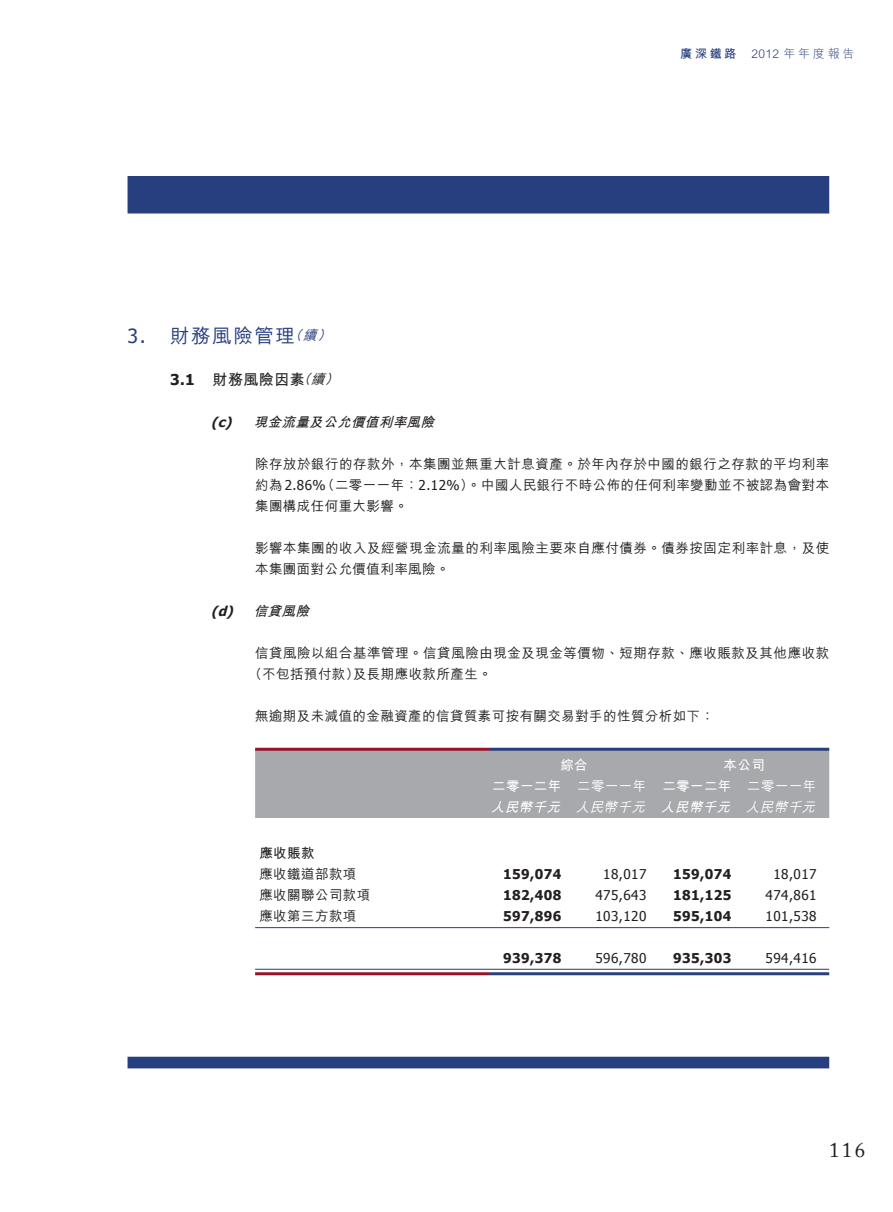
<style>
.page{position:relative;width:893px;height:1212px;background:#fff}
.page>*{position:absolute;margin:0;border:0;box-sizing:border-box;transform-origin:0 0}
.t1{font:21px "Adobe Caslon";color:#231f20}
.t2{font:19.5px "M Hei HK Medium E Ten B5 H";letter-spacing:.08em;color:#273f7f}
.t3{font:15px "M Hei HK Bold E Ten B5 H";letter-spacing:.03em;color:#231f20}
.t4{font:13.5px/21px "M Hei HK Medium E Ten B5 H";letter-spacing:.03em;color:#231f20}
.t5{font:700 13.5px "Tahoma";letter-spacing:.03em;color:#231f20}
.t6{font:13.5px "Tahoma";letter-spacing:.03em;color:#231f20}
.t7{font:13.5px/21px "M Hei HK Bold E Ten B5 H";letter-spacing:.03em;color:#fff}
.t8{font:italic 13.5px "M Hei HK Bold E Ten B5 H";color:#231f20}
.t9{font:13.5px "M Hei HK Bold E Ten B5 H";color:#231f20}
.t10{font:12px "M Hei HK Light E Ten B5 H";letter-spacing:.23em;color:#273f7f}
.s1{font-family:"M Hei HK Bold E Ten B5 H"}
.s2{font-family:"Tahoma"}
.s3{font-style:italic;font-size:13.5px}
.s4{font-family:"Tahoma";font-weight:700}
.s5{font-family:"M Hei HK Medium E Ten B5 H";font-style:italic;font-size:13.5px}
.s6{font-family:"M Hei HK Medium E Ten B5 H"}
.s7{font-style:italic}
.s8{font-family:"M Hei HK Medium E Ten B5 H";font-style:italic}
</style>
<div class="page">
<div style="left:128px;top:1057px;width:701px;height:11px;background:#273f7f"></div>
<div style="left:127px;top:176px;width:702px;height:38px;background:#273f7f"></div>
<div style="left:255px;top:751px;width:574px;height:67px;background:#a8a9ad"></div>
<hr style="left:489px;top:748px;width:340px;height:3px;background:#273f7f">
<hr style="left:489px;top:972px;width:340px;height:3px;background:#273f7f">
<hr style="left:255px;top:969px;width:574px;height:1px;background:#273f7f">
<hr style="left:255px;top:972px;width:234px;height:3px;background:#96132a">
<hr style="left:255px;top:748px;width:234px;height:3px;background:#96132a">
<hr style="left:255px;top:927px;width:574px;height:1px;background:#273f7f">
<p class="t10" style="left:680px;top:49px;width:176px"><span class="s1">廣深鐵路　</span>2012 年年度報告</p>
<h2 class="t2" style="left:128px;top:328px;width:209px"><span class="s2">3.</span> 財務風險管理<span class="s3">（續）</span></h2>
<p class="t3" style="left:170px;top:373px;width:173px"><span class="s4">3.1</span> 財務風險因素<span class="s5">（續）</span></p>
<p class="t8" style="left:211px;top:417px;width:224px"><span class="s4">(c)</span> 現金流量及公允價值利率風險</p>
<p class="t4" style="left:255px;top:455px;width:576px;text-align:justify">除存放於銀行的存款外，本集團並無重大計息資產。於年內存於中國的銀行之存款的平均利率約為<span class="s2">2.86%</span>（二零一一年：<span class="s2">2.12%</span>）。中國人民銀行不時公佈的任何利率變動並不被認為會對本集團構成任何重大影響。</p>
<p class="t4" style="left:255px;top:539px;width:575px">影響本集團的收入及經營現金流量的利率風險主要來自應付債券。債券按固定利率計息，及使本集團面對公允價值利率風險。</p>
<p class="t8" style="left:211px;top:606px;width:99px"><span class="s4">(d)</span> 信貸風險</p>
<p class="t4" style="left:248px;top:644px;width:582px;text-indent:7px">信貸風險以組合基準管理。信貸風險由現金及現金等價物、短期存款、應收賬款及其他應收款（不包括預付款）及長期應收款所產生。</p>
<p class="t4" style="left:255px;top:707px;width:461px">無逾期及未減值的金融資產的信貸質素可按有關交易對手的性質分析如下：</p>
<p class="t7" style="left:560px;top:756px;width:29px">綜合</p>
<p class="t7" style="left:491px;top:756px;width:329px;text-indent:233px">本公司<br>二零一二年 <span class="s6">二零一一年</span> 二零一二年 <span class="s6">二零一一年</span><span class="s7">人民幣千元</span> <span class="s8">人民幣千元</span> <span class="s7">人民幣千元</span> <span class="s8">人民幣千元</span></p>
<p class="t9" style="left:259px;top:848px;width:57px">應收賬款</p>
<p class="t4" style="left:259px;top:866px;width:99px">應收鐵道部款項</p>
<p class="t5" style="left:503px;top:866px;width:60px">159,074</p>
<p class="t6" style="left:603px;top:866px;width:45px">18,017</p>
<p class="t5" style="left:673px;top:866px;width:60px">159,074</p>
<p class="t6" style="left:773px;top:866px;width:45px">18,017</p>
<p class="t4" style="left:259px;top:887px;width:112px">應收關聯公司款項</p>
<p class="t5" style="left:503px;top:887px;width:60px">182,408</p>
<p class="t6" style="left:595px;top:887px;width:52px">475,643</p>
<p class="t5" style="left:673px;top:887px;width:60px">181,125</p>
<p class="t6" style="left:765px;top:887px;width:52px">474,861</p>
<p class="t4" style="left:259px;top:908px;width:99px">應收第三方款項</p>
<p class="t5" style="left:503px;top:908px;width:60px">597,896</p>
<p class="t6" style="left:595px;top:908px;width:52px">103,120</p>
<p class="t5" style="left:673px;top:908px;width:60px">595,104</p>
<p class="t6" style="left:765px;top:908px;width:52px">101,538</p>
<p class="t5" style="left:503px;top:950px;width:60px">939,378</p>
<p class="t6" style="left:595px;top:950px;width:52px">596,780</p>
<p class="t5" style="left:673px;top:950px;width:60px">935,303</p>
<p class="t6" style="left:765px;top:950px;width:52px">594,416</p>
<h1 class="t1" style="left:829px;top:1141px;width:37px">116</h1>
</div>
